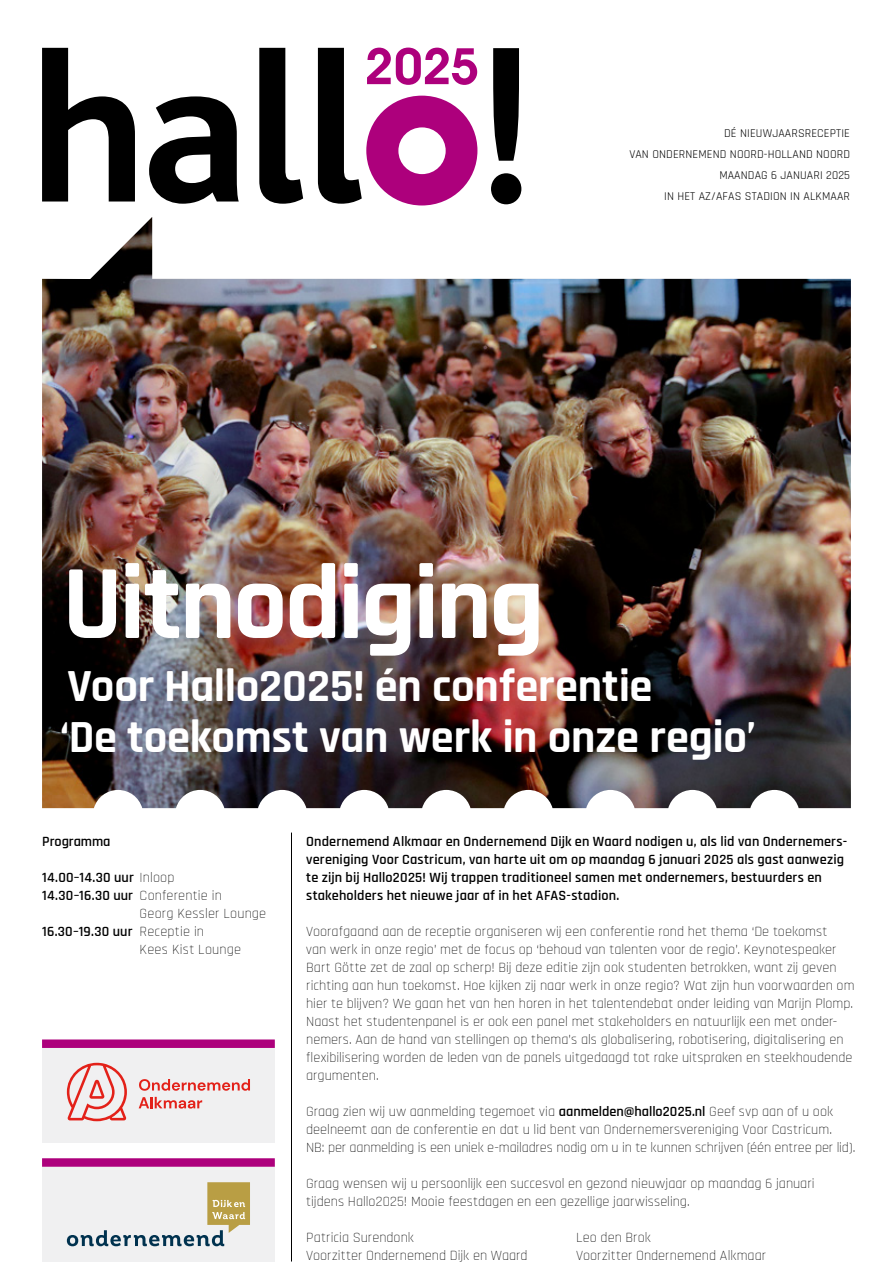
<style>
.page{position:relative;width:893px;height:1276px;background:#fff}
.page>*{position:absolute;margin:0;border:0;box-sizing:border-box;transform-origin:0 0}
.t1{font:700 106.5px "Rajdhani";letter-spacing:-.025em;color:#fff}
.t2{font:700 46.5px/51px "Rajdhani";letter-spacing:-.005em;color:#fff}
.t3{font:300 14.25px/18px "Rajdhani";color:#000}
.t4{font:600 14.25px/18px "Rajdhani";letter-spacing:.01em;color:#000}
.t5{font:12px/21px "Rajdhani";letter-spacing:.01em;color:#000;text-align:right}
.s1{font-weight:300}
.s2{font-weight:600}
</style>
<div class="page">
<img style="left:42px;top:217px;width:809px;height:591px">
<svg style="left:42px;top:48px;width:93px;height:153px"></svg>
<svg style="left:149px;top:96px;width:90px;height:108px"></svg>
<svg style="left:259px;top:48px;width:44px;height:156px"></svg>
<svg style="left:491px;top:48px;width:30px;height:156px"></svg>
<svg style="left:318px;top:48px;width:159px;height:157px"></svg>
<div style="left:42px;top:1041px;width:233px;height:101px;background:#f0f0f1"></div>
<div style="left:42px;top:1160px;width:233px;height:101px;background:#f0f0f1"></div>
<hr style="left:291px;top:832px;width:1px;height:429px;background:#000">
<div style="left:42px;top:1039px;width:233px;height:9px;background:#ad007c"></div>
<div style="left:42px;top:1158px;width:233px;height:8px;background:#ad007c"></div>
<svg style="left:67px;top:1062px;width:60px;height:59px"></svg>
<svg style="left:139px;top:1079px;width:111px;height:11px"></svg>
<svg style="left:139px;top:1097px;width:63px;height:11px"></svg>
<svg style="left:67px;top:1182px;width:183px;height:64px"></svg>
<p class="t5" style="left:629px;top:123px;width:222px">DÉ NIEUWJAARSRECEPTIE<br>VAN ONDERNEMEND NOORD-HOLLAND NOORD<br>MAANDAG 6 JANUARI 2025<br>IN HET AZ/AFAS STADION IN ALKMAAR</p>
<h1 class="t1" style="left:63px;top:539px;width:483px">Uitnodiging</h1>
<h2 class="t2" style="left:60px;top:662px;width:697px">Voor Hallo2025! én conferentie<br>‘De toekomst van werk in onze regio’</h2>
<p class="t4" style="left:42px;top:833px;width:70px">Programma</p>
<p class="t4" style="left:42px;top:869px;width:134px">14.00–14.30 uur <span class="s1">Inloop</span></p>
<p class="t4" style="left:42px;top:887px;width:181px">14.30–16.30 uur <span class="s1">Conferentie in</span></p>
<p class="t3" style="left:140px;top:905px;width:128px">Georg Kessler Lounge</p>
<p class="t4" style="left:42px;top:923px;width:163px">16.30–19.30 uur <span class="s1">Receptie in</span></p>
<p class="t3" style="left:140px;top:941px;width:103px">Kees Kist Lounge</p>
<p class="t4" style="left:306px;top:833px;width:542px">Ondernemend Alkmaar en Ondernemend Dijk en Waard nodigen u, als lid van Ondernemers&shy;vereniging Voor Castricum, van harte uit om op maandag 6 januari 2025 als gast aanwezig te zijn bij Hallo2025! Wij trappen traditioneel samen met ondernemers, bestuurders en stakeholders het nieuwe jaar af in het AFAS-stadion.</p>
<p class="t3" style="left:306px;top:923px;width:550px">Voorafgaand aan de receptie organiseren wij een conferentie rond het thema ‘De toekomst<br>van werk in onze regio’ met de focus op ‘behoud van talenten voor de regio’. Keynotespeaker Bart Götte zet de zaal op scherp! Bij deze editie zijn ook studenten betrokken, want zij geven richting aan hun toekomst. Hoe kijken zij naar werk in onze regio? Wat zijn hun voorwaarden om hier te blijven? We gaan het van hen horen in het talentendebat onder leiding van Marijn Plomp.<br>Naast het studentenpanel is er ook een panel met stakeholders en natuurlijk een met onder&shy;nemers. Aan de hand van stellingen op thema’s als globalisering, robotisering, digitalisering en flexibilisering worden de leden van de panels uitgedaagd tot rake uitspraken en steekhoudende argumenten.</p>
<p class="t3" style="left:306px;top:1103px;width:551px">Graag zien wij uw aanmelding tegemoet via <span class="s2">aanmelden@hallo2025.nl</span> Geef svp aan of u ook deelneemt aan de conferentie en dat u lid bent van Ondernemersvereniging Voor Castricum.<br>NB: per aanmelding is een uniek e-mailadres nodig om u in te kunnen schrijven (één entree per lid).</p>
<p class="t3" style="left:306px;top:1175px;width:510px">Graag wensen wij u persoonlijk een succesvol en gezond nieuwjaar op maandag 6 januari tijdens Hallo2025! Mooie feestdagen en een gezellige jaarwisseling.</p>
<p class="t3" style="left:306px;top:1229px;width:109px">Patricia Surendonk</p>
<p class="t3" style="left:576px;top:1229px;width:76px">Leo den Brok</p>
<p class="t3" style="left:306px;top:1247px;width:223px">Voorzitter Ondernemend Dijk en Waard</p>
<p class="t3" style="left:576px;top:1247px;width:191px">Voorzitter Ondernemend Alkmaar</p>
</div>
